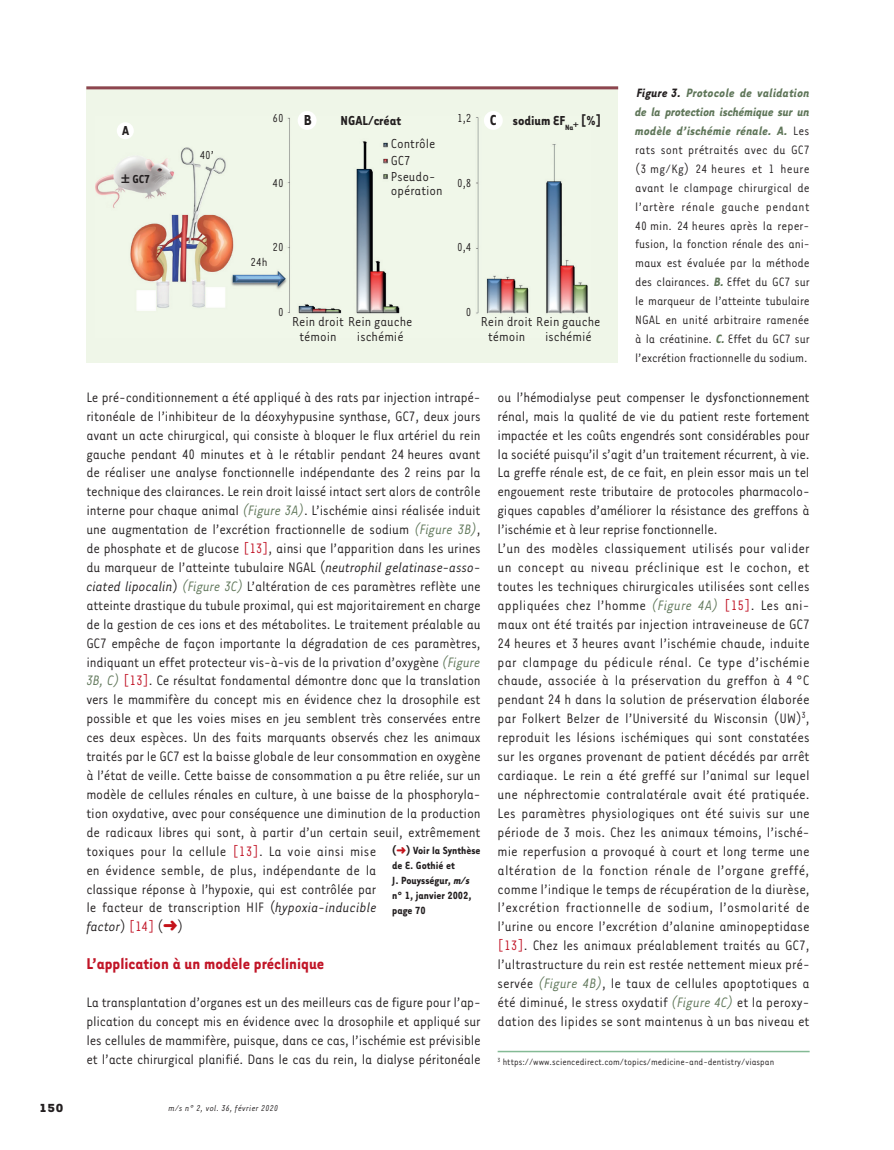
<style>
.page{position:relative;width:894px;height:1150px;background:#fff}
.page>*{position:absolute;margin:0;border:0;box-sizing:border-box;transform-origin:0 0}
.t1{font:700 18px "Tarzana Narrow";color:#c11527}
.t2{font:700 16.65px "Tarzana Narrow";color:#231f20}
.t3{font:15.75px/18.9px "Tarzana Narrow";letter-spacing:-.01em;color:#231f20}
.t4{font:15px/15px "Tarzana Narrow";color:#231f20}
.t5{font:700 15px "Tarzana Narrow";color:#231f20}
.t6{font:13.95px/18.9px "Tarzana Narrow";letter-spacing:-.01em;color:#231f20;text-align:justify}
.t7{font:700 13.5px "Tarzana Wide";color:#231f20}
.t8{font:13.35px "Tarzana Narrow";color:#231f20}
.t9{font:700 13.35px "Tarzana Narrow";color:#231f20}
.t10{font:700 12px/15px "Tarzana Narrow";color:#231f20}
.t11{font:10.5px "Tarzana Narrow";color:#231f20}
.t12{font:italic 9.75px "Tarzana Narrow";letter-spacing:.025em;color:#231f20}
.s1{font-weight:700;font-style:italic}
.s2{font-weight:700;font-style:italic;color:#5f7659}
.s3{font-style:italic;color:#5f7659}
.s4{color:#c11527}
.s5{font-style:italic}
.s6{color:#c4121a}
</style>
<div class="page">
<hr style="left:497px;top:1050px;width:312px;height:2px;background:#84ba95">
<div style="left:86px;top:86px;width:532px;height:277px;background:#eff6e8"></div>
<img style="left:95px;top:116px;width:493px;height:202px">
<div style="left:117px;top:122px;width:17px;height:17px;background:#fff;border-radius:50%"></div>
<div style="left:297px;top:111px;width:19px;height:19px;background:#fff;border-radius:50%"></div>
<div style="left:484px;top:111px;width:18px;height:19px;background:#fff;border-radius:50%"></div>
<hr style="left:86px;top:86px;width:532px;height:3px;background:#8d454f">
<svg style="left:122px;top:174px;width:7px;height:9px"></svg>
<svg style="left:573px;top:122px;width:5px;height:5px"></svg>
<p class="t5" style="left:122px;top:121px;width:9px">A</p>
<p class="t9" style="left:132px;top:171px;width:19px">GC7</p>
<p class="t8" style="left:200px;top:147px;width:16px">40’</p>
<p class="t8" style="left:272px;top:110px;width:13px">60</p>
<p class="t8" style="left:272px;top:175px;width:13px">40</p>
<p class="t8" style="left:457px;top:110px;width:16px">1,2</p>
<p class="t2" style="left:304px;top:110px;width:9px">B</p>
<p class="t2" style="left:490px;top:110px;width:8px">C</p>
<p class="t5" style="left:340px;top:111px;width:62px">NGAL/créat</p>
<p class="t4" style="left:391px;top:135px;width:46px">Contrôle</p>
<p class="t4" style="left:391px;top:151px;width:46px;line-height:16.6px">GC7<br>Pseudo-</p>
<p class="t4" style="left:391px;top:182px;width:53px">opération</p>
<p class="t8" style="left:457px;top:175px;width:16px">0,8</p>
<p class="t5" style="left:513px;top:111px;width:90px">sodium EF<sub>Na</sub> [%]</p>
<p class="t8" style="left:272px;top:239px;width:13px">20</p>
<p class="t8" style="left:250px;top:254px;width:18px">24h</p>
<p class="t8" style="left:278px;top:304px;width:7px">0</p>
<p class="t4" style="left:299px;top:313px;width:114px;text-indent:-7px">Rein droit Rein gauche témoin</p>
<p class="t4" style="left:357px;top:328px;width:48px">ischémié</p>
<p class="t8" style="left:457px;top:239px;width:16px">0,4</p>
<p class="t8" style="left:466px;top:304px;width:7px">0</p>
<p class="t4" style="left:545px;top:313px;width:57px;text-indent:-64px">Rein droit Rein gauche ischémié</p>
<p class="t4" style="left:488px;top:328px;width:39px">témoin</p>
<p class="t6" style="left:635px;top:83px;width:176px"><span class="s1">Figure 3.</span> <span class="s2">Protocole de validation de la protection ischémique sur un modèle d’ischémie rénale. A.</span> Les rats sont prétraités avec du GC7 (3 mg/Kg) 24 heures et 1 heure avant le clampage chirurgical de l’artère rénale gauche pendant 40 min. 24 heures après la reper&shy;fusion, la fonction rénale des ani&shy;maux est évaluée par la méthode des clairances. <span class="s2">B.</span> Effet du GC7 sur le marqueur de l’atteinte tubulaire NGAL en unité arbitraire ramenée à la créatinine. <span class="s2">C.</span> Effet du GC7 sur l’excrétion fractionnelle du sodium.</p>
<p class="t3" style="left:86px;top:387px;width:396px">Le pré-conditionnement a été appliqué à des rats par injection intrapé&shy;ritonéale de l’inhibiteur de la déoxyhypusine synthase, GC7, deux jours avant un acte chirurgical, qui consiste à bloquer le flux artériel du rein gauche pendant 40 minutes et à le rétablir pendant 24 heures avant de réaliser une analyse fonctionnelle indépendante des 2 reins par la technique des clairances. Le rein droit laissé intact sert alors de contrôle interne pour chaque animal <span class="s3">(Figure 3A)</span>. L’ischémie ainsi réalisée induit une augmentation de l’excrétion fractionnelle de sodium <span class="s3">(Figure 3B)</span>, de phosphate et de glucose <span class="s4">[13]</span>, ainsi que l’apparition dans les urines du marqueur de l’atteinte tubulaire NGAL (<span class="s5">neutrophil gelatinase-asso&shy;ciated lipocalin</span>) <span class="s3">(Figure 3C)</span> L’altération de ces paramètres reflète une atteinte drastique du tubule proximal, qui est majoritairement en charge de la gestion de ces ions et des métabolites. Le traitement préalable au GC7 empêche de façon importante la dégradation de ces paramètres, indiquant un effet protecteur vis-à-vis de la privation d’oxygène <span class="s3">(Figure 3B, C)</span> <span class="s4">[13]</span>. Ce résultat fondamental démontre donc que la translation vers le mammifère du concept mis en évidence chez la drosophile est possible et que les voies mises en jeu semblent très conservées entre ces deux espèces. Un des faits marquants observés chez les animaux traités par le GC7 est la baisse globale de leur consommation en oxygène à l’état de veille. Cette baisse de consommation a pu être reliée, sur un modèle de cellules rénales en culture, à une baisse de la phosphoryla&shy;tion oxydative, avec pour conséquence une diminution de la production de radicaux libres qui sont, à partir d’un certain seuil, extrêmement toxiques pour la cellule <span class="s4">[13]</span>. La voie ainsi mise<br>en évidence semble, de plus, indépendante de la<br>classique réponse à l’hypoxie, qui est contrôlée par<br>le facteur de transcription HIF (<span class="s5">hypoxia-inducible<br>factor</span>) <span class="s4">[14]</span> (<span class="s6">➜</span>)</p>
<p class="t1" style="left:86px;top:952px;width:239px">L’application à un modèle préclinique</p>
<p class="t3" style="left:86px;top:991px;width:396px;text-align:justify">La transplantation d’organes est un des meilleurs cas de figure pour l’ap&shy;plication du concept mis en évidence avec la drosophile et appliqué sur les cellules de mammifère, puisque, dans ce cas, l’ischémie est prévisible et l’acte chirurgical planifié. Dans le cas du rein, la dialyse péritonéale</p>
<p class="t10" style="left:392px;top:842px;width:90px">(<span class="s6">➜</span>) Voir la Synthèse de E. Gothié et<br>J. Pouysségur, <span class="s5">m/s </span>n° 1, janvier 2002, page 70</p>
<p class="t7" style="left:39px;top:1098px;width:26px">150</p>
<p class="t12" style="left:169px;top:1101px;width:111px">m/s n° 2, vol. 36, février 2020</p>
<p class="t3" style="left:497px;top:387px;width:314px">ou l’hémodialyse peut compenser le dysfonctionnement rénal, mais la qualité de vie du patient reste fortement impactée et les coûts engendrés sont considérables pour la société puisqu’il s’agit d’un traitement récurrent, à vie.<br>La greffe rénale est, de ce fait, en plein essor mais un tel engouement reste tributaire de protocoles pharmacolo&shy;giques capables d’améliorer la résistance des greffons à l’ischémie et à leur reprise fonctionnelle.<br>L’un des modèles classiquement utilisés pour valider un concept au niveau préclinique est le cochon, et toutes les techniques chirurgicales utilisées sont celles appliquées chez l’homme <span class="s3">(Figure 4A)</span> <span class="s4">[15]</span>. Les ani&shy;maux ont été traités par injection intraveineuse de GC7<br>24 heures et 3 heures avant l’ischémie chaude, induite par clampage du pédicule rénal. Ce type d’ischémie chaude, associée à la préservation du greffon à 4 °C pendant 24 h dans la solution de préservation élaborée par Folkert Belzer de l’Université du Wisconsin (UW)<sup>3</sup>, reproduit les lésions ischémiques qui sont constatées sur les organes provenant de patient décédés par arrêt cardiaque. Le rein a été greffé sur l’animal sur lequel une néphrectomie contralatérale avait été pratiquée.<br>Les paramètres physiologiques ont été suivis sur une période de 3 mois. Chez les animaux témoins, l’isché&shy;mie reperfusion a provoqué à court et long terme une altération de la fonction rénale de l’organe greffé, comme l’indique le temps de récupération de la diurèse, l’excrétion fractionnelle de sodium, l’osmolarité de l’urine ou encore l’excrétion d’alanine aminopeptidase <span class="s4">[13]</span>. Chez les animaux préalablement traités au GC7, l’ultrastructure du rein est restée nettement mieux pré&shy;servée <span class="s3">(Figure 4B)</span>, le taux de cellules apoptotiques a été diminué, le stress oxydatif <span class="s3">(Figure 4C)</span> et la peroxy&shy;dation des lipides se sont maintenus à un bas niveau et</p>
<p class="t11" style="left:497px;top:1055px;width:278px"><sup>3</sup> https://www.sciencedirect.com/topics/medicine-and-dentistry/viaspan</p>
</div>
